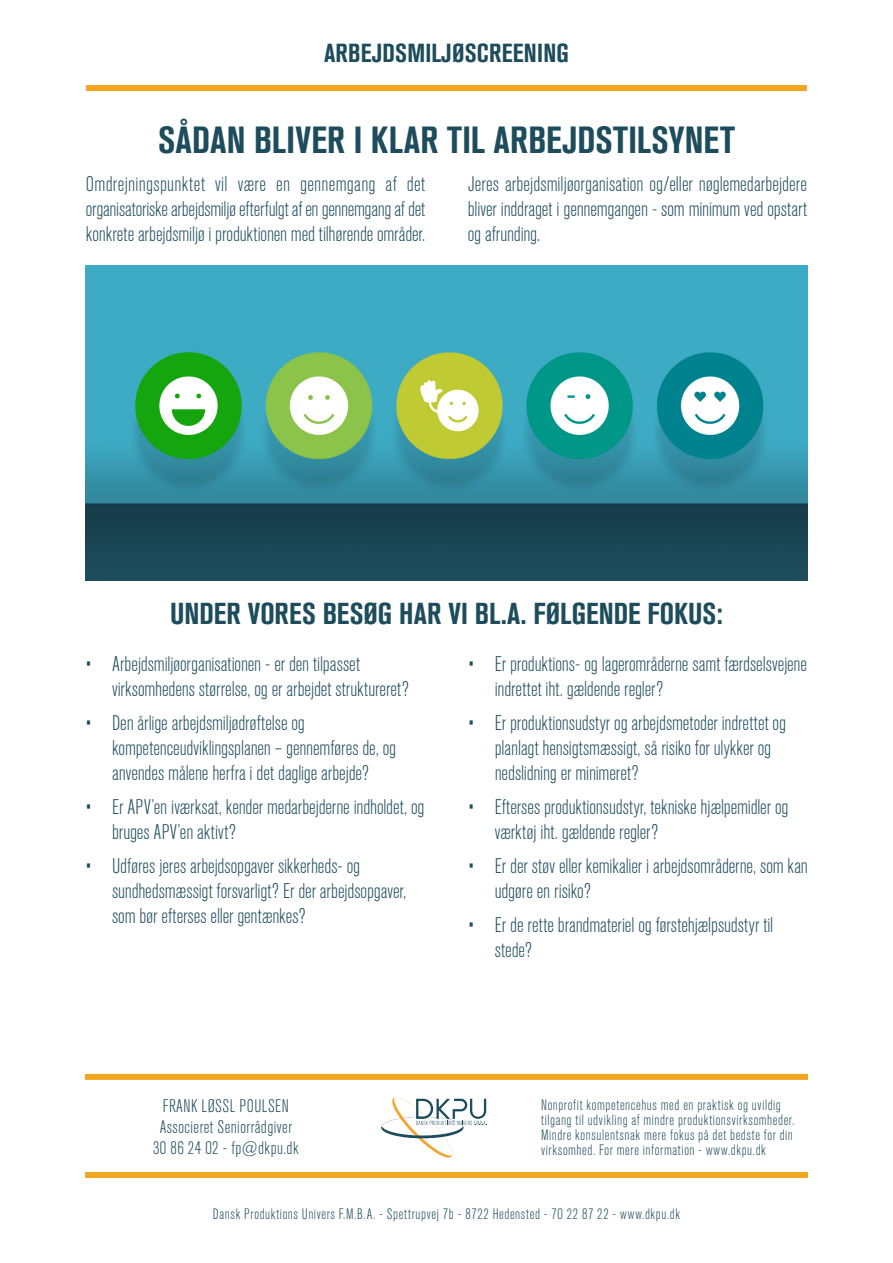
<style>
.page{position:relative;width:893px;height:1263px;background:#fff}
.page>*{position:absolute;margin:0;border:0;box-sizing:border-box;transform-origin:0 0}
.t1{font:700 condensed 37.5px "Akzidenz Grotesk BQ";letter-spacing:.01em;color:#1d4c5c}
.t2{font:700 condensed 30px "Akzidenz Grotesk BQ";color:#1d4c5c}
.t3{font:700 condensed 25.95px "Akzidenz Grotesk BQ";letter-spacing:.01em;color:#1d4c5c}
.t4{font:300 condensed 21px/25.2px "Akzidenz Grotesk BQ";letter-spacing:-.005em;color:#1d4c5c}
.t5{font:300 condensed 18px/21px "Akzidenz Grotesk BQ";letter-spacing:.025em;color:#1d4c5c;text-align:center}
.t6{font:300 condensed 15px/15px "Akzidenz Grotesk BQ";letter-spacing:.04em;color:#1d4c5c}
</style>
<div class="page">
<div style="left:86px;top:85px;width:721px;height:6px;background:#f2a51f"></div>
<img style="left:85px;top:266px;width:723px;height:315px">
<div style="left:85px;top:1172px;width:723px;height:6px;background:#f2a51f"></div>
<div style="left:85px;top:1074px;width:723px;height:6px;background:#f2a51f"></div>
<svg style="left:381px;top:1097px;width:106px;height:60px"></svg>
<p class="t3" style="left:324px;top:38px;width:246px">ARBEJDSMILJØSCREENING</p>
<h1 class="t1" style="left:158px;top:119px;width:578px">SÅDAN BLIVER I KLAR TIL ARBEJDSTILSYNET</h1>
<p class="t4" style="left:86px;top:171px;width:341px;text-align:justify">Omdrejningspunktet vil være en gennemgang af det organisatoriske arbejdsmiljø efterfulgt af en gennemgang af det konkrete arbejdsmiljø i produktionen med tilhørende områder.</p>
<p class="t4" style="left:468px;top:171px;width:341px;text-align:justify">Jeres arbejdsmiljøorganisation og/eller nøglemedarbejdere bliver inddraget i gennemgangen - som minimum ved opstart og afrunding.</p>
<h2 class="t2" style="left:170px;top:596px;width:554px">UNDER VORES BESØG HAR VI BL.A. FØLGENDE FOKUS:</h2>
<p class="t4" style="left:112px;top:651px;width:298px;text-indent:-27px">• Arbejdsmiljøorganisationen - er den tilpasset virksomhedens størrelse, og er arbejdet struktureret?</p>
<p class="t4" style="left:112px;top:710px;width:286px;text-indent:-27px">• Den årlige arbejdsmiljødrøftelse og kompetenceudviklingsplanen – gennemføres de, og anvendes målene herfra i det daglige arbejde?</p>
<p class="t4" style="left:112px;top:794px;width:314px;text-indent:-27px">• Er APV’en iværksat, kender medarbejderne indholdet, og bruges APV’en aktivt?</p>
<p class="t4" style="left:112px;top:853px;width:296px;text-indent:-27px">• Udføres jeres arbejdsopgaver sikkerheds- og sundhedsmæssigt forsvarligt? Er der arbejdsopgaver, som bør efterses eller gentænkes?</p>
<p class="t4" style="left:495px;top:651px;width:314px;text-indent:-27px">• Er produktions- og lagerområderne samt færdselsvejene indrettet iht. gældende regler?</p>
<p class="t4" style="left:495px;top:710px;width:293px;text-indent:-27px">• Er produktionsudstyr og arbejdsmetoder indrettet og planlagt hensigtsmæssigt, så risiko for ulykker og nedslidning er minimeret?</p>
<p class="t4" style="left:495px;top:794px;width:295px;text-indent:-27px">• Efterses produktionsudstyr, tekniske hjælpemidler og værktøj iht. gældende regler?</p>
<p class="t4" style="left:495px;top:853px;width:315px;text-indent:-27px">• Er der støv eller kemikalier i arbejdsområderne, som kan udgøre en risiko?</p>
<p class="t4" style="left:495px;top:912px;width:280px;text-indent:-27px">• Er de rette brandmateriel og førstehjælpsudstyr til stede?</p>
<p class="t5" style="left:153px;top:1096px;width:147px">FRANK LØSSL POULSEN<br>Associeret Seniorrådgiver<br>30 86 24 02 - fp@dkpu.dk</p>
<p class="t6" style="left:541px;top:1098px;width:255px">Nonprofit kompetencehus med en praktisk og uvildig tilgang til udvikling af mindre produktionsvirksomheder.<br>Mindre konsulentsnak mere fokus på det bedste for din virksomhed. For mere information - www.dkpu.dk</p>
<p class="t6" style="left:213px;top:1207px;width:469px">Dansk Produktions Univers F.M.B.A. - Spettrupvej 7b - 8722 Hedensted - 70 22 87 22 - www.dkpu.dk</p>
</div>
